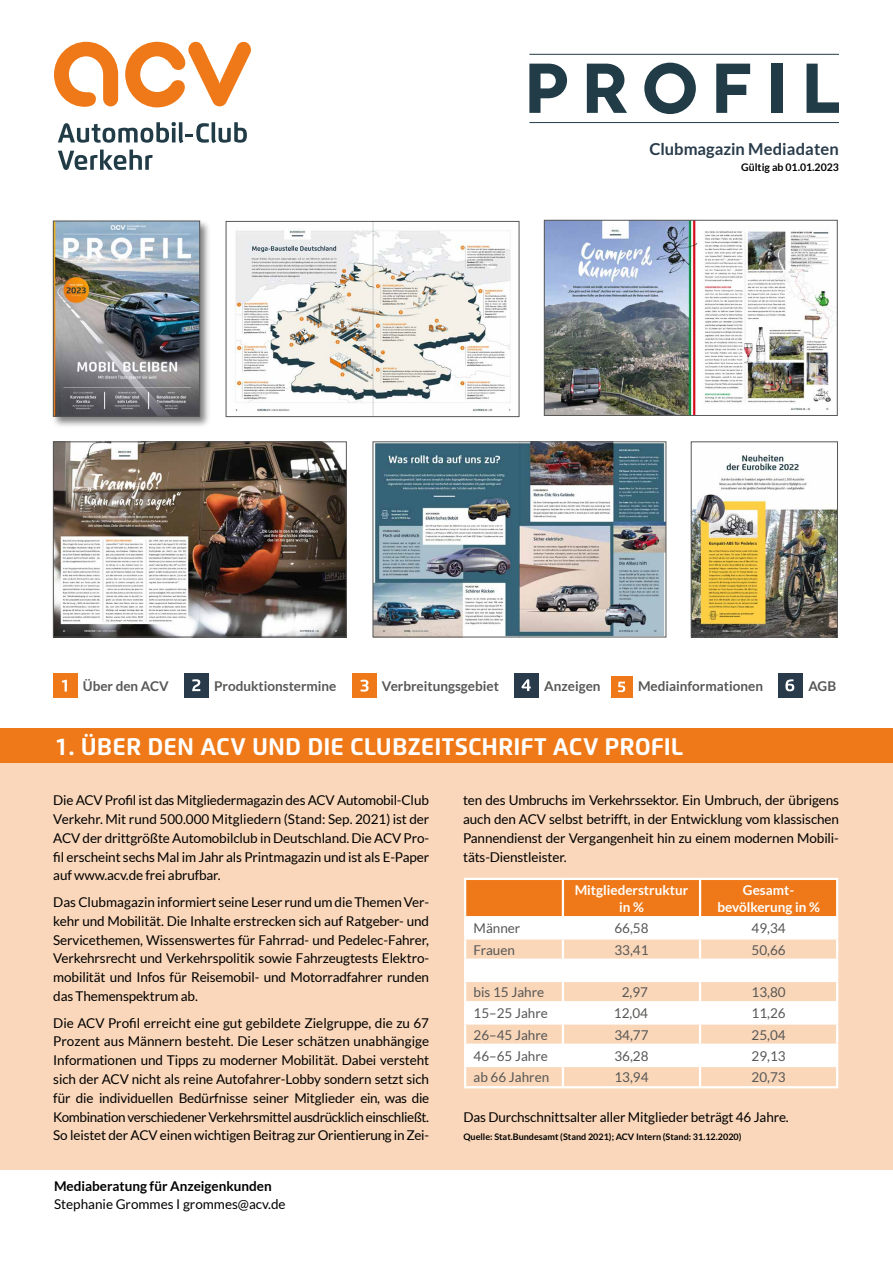
<style>
.page{position:relative;width:893px;height:1263px;background:#fff}
.page>*{position:absolute;margin:0;border:0;box-sizing:border-box;transform-origin:0 0}
.t1{font:700 24px "Flexo";color:#fff}
.t2{font:700 16.5px "Lato";color:#293b4a}
.t3{font:13.5px/18.8px "Lato";letter-spacing:-.01em;color:#000;text-align:justify}
.t4{font:13.5px "Lato";color:#575756}
.t5{font:700 13.5px "Lato";color:#575756}
.t6{font:700 13.5px/16.2px "Lato";color:#fff;text-align:center}
.t7{font:700 13.5px "Lato";color:#000}
.t8{font:700 10.5px "Lato";color:#000}
.t9{font:700 9px "Lato";color:#000}
</style>
<div class="page">
<div style="left:0;top:763px;width:893px;height:406px;background:#fad7ba"></div>
<img style="left:233px;top:223px;width:278px;height:192px">
<div style="left:226px;top:221px;width:293px;height:196px;border:1px solid #575756"></div>
<hr style="left:464px;top:878px;width:99px;height:2px;background:#fff">
<hr style="left:563px;top:878px;width:137px;height:2px;background:#fff">
<hr style="left:700px;top:878px;width:138px;height:2px;background:#fff">
<svg style="left:464px;top:879px;width:374px;height:207px"></svg>
<hr style="left:464px;top:1086px;width:99px;height:2px;background:#fff">
<hr style="left:563px;top:1086px;width:137px;height:2px;background:#fff">
<hr style="left:700px;top:1086px;width:138px;height:2px;background:#fff">
<div style="left:0;top:729px;width:893px;height:34px;background:#ef7918"></div>
<div style="left:51px;top:219px;width:160px;height:209px;background:#000;opacity:.5"></div>
<img style="left:55px;top:223px;width:143px;height:191px">
<div style="left:53px;top:221px;width:147px;height:195px;border:1px solid #575756"></div>
<hr style="left:529px;top:122px;width:310px;height:1px;background:#213c47">
<hr style="left:529px;top:54px;width:310px;height:1px;background:#213c47">
<svg style="left:529px;top:64px;width:38px;height:49px"></svg>
<svg style="left:587px;top:64px;width:40px;height:49px"></svg>
<svg style="left:644px;top:63px;width:52px;height:51px"></svg>
<svg style="left:716px;top:64px;width:34px;height:49px"></svg>
<div style="left:771px;top:64px;width:12px;height:49px;background:#213c47"></div>
<svg style="left:806px;top:64px;width:33px;height:49px"></svg>
<div style="left:53px;top:674px;width:25px;height:24px;background:#ef7918"></div>
<svg style="left:62px;top:680px;width:5px;height:11px"></svg>
<div style="left:184px;top:674px;width:25px;height:24px;background:#293b4a"></div>
<svg style="left:192px;top:679px;width:8px;height:12px"></svg>
<div style="left:352px;top:674px;width:25px;height:24px;background:#ef7918"></div>
<svg style="left:360px;top:680px;width:9px;height:12px"></svg>
<div style="left:515px;top:674px;width:24px;height:24px;background:#293b4a"></div>
<svg style="left:521px;top:679px;width:10px;height:12px"></svg>
<div style="left:611px;top:676px;width:22px;height:22px;background:#ef7918"></div>
<svg style="left:618px;top:682px;width:7px;height:10px"></svg>
<div style="left:779px;top:674px;width:24px;height:24px;background:#293b4a"></div>
<svg style="left:785px;top:679px;width:9px;height:12px"></svg>
<img style="left:546px;top:222px;width:289px;height:192px">
<div style="left:544px;top:220px;width:293px;height:196px;border:1px solid #575756"></div>
<img style="left:55px;top:444px;width:290px;height:191px">
<div style="left:53px;top:442px;width:294px;height:195px;border:1px solid #575756"></div>
<img style="left:375px;top:444px;width:289px;height:191px">
<div style="left:373px;top:442px;width:293px;height:195px;border:1px solid #575756"></div>
<img style="left:693px;top:454px;width:143px;height:181px">
<div style="left:691px;top:442px;width:147px;height:195px;border:1px solid #575756"></div>
<svg style="left:54px;top:42px;width:64px;height:65px"></svg>
<svg style="left:125px;top:41px;width:126px;height:66px"></svg>
<svg style="left:58px;top:122px;width:189px;height:21px"></svg>
<svg style="left:58px;top:150px;width:95px;height:20px"></svg>
<p class="t2" style="left:649px;top:139px;width:191px">Clubmagazin Mediadaten</p>
<p class="t8" style="left:741px;top:161px;width:99px">Gültig ab 01.01.2023</p>
<p class="t5" style="left:83px;top:678px;width:87px">Über den ACV</p>
<p class="t5" style="left:214px;top:678px;width:124px">Produktionstermine</p>
<p class="t5" style="left:382px;top:678px;width:119px">Verbreitungsgebiet</p>
<p class="t5" style="left:544px;top:678px;width:58px">Anzeigen</p>
<p class="t5" style="left:638px;top:678px;width:126px">Mediainformationen</p>
<p class="t5" style="left:808px;top:678px;width:29px">AGB</p>
<h1 class="t1" style="left:54px;top:732px;width:630px">1. ÜBER DEN ACV UND DIE CLUBZEITSCHRIFT ACV PROFIL</h1>
<p class="t3" style="left:53px;top:791px;width:377px">Die ACV Profil ist das Mitgliedermagazin des ACV Automobil-Club Verkehr. Mit rund 500.000 Mitgliedern (Stand: Sep. 2021) ist der ACV der drittgrößte Automobilclub in Deutschland. Die ACV Pro&shy;fil erscheint sechs Mal im Jahr als Printmagazin und ist als E-Paper auf www.acv.de frei abrufbar.</p>
<p class="t3" style="left:53px;top:893px;width:377px">Das Clubmagazin informiert seine Leser rund um die Themen Ver&shy;kehr und Mobilität. Die Inhalte erstrecken sich auf Ratgeber- und Servicethemen, Wissenswertes für Fahrrad- und Pedelec-Fahrer, Verkehrsrecht und Verkehrspolitik sowie Fahrzeugtests Elektro&shy;mobilität und Infos für Reisemobil- und Motorradfahrer runden das Themenspektrum ab.</p>
<p class="t3" style="left:53px;top:1013px;width:377px">Die ACV Profil erreicht eine gut gebildete Zielgruppe, die zu 67<br>Prozent aus Männern besteht. Die Leser schätzen unabhängige Informationen und Tipps zu moderner Mobilität. Dabei versteht sich der ACV nicht als reine Autofahrer-Lobby sondern setzt sich für die individuellen Bedürfnisse seiner Mitglieder ein, was die Kombination verschiedener Verkehrsmittel ausdrücklich einschließt.<br>So leistet der ACV einen wichtigen Beitrag zur Orientierung in Zei-</p>
<p class="t7" style="left:54px;top:1178px;width:219px">Mediaberatung für Anzeigenkunden</p>
<p class="t3" style="left:54px;top:1194px;width:233px">Stephanie Grommes I grommes@acv.de</p>
<p class="t3" style="left:463px;top:791px;width:377px">ten des Umbruchs im Verkehrssektor. Ein Umbruch, der übrigens auch den ACV selbst betrifft, in der Entwicklung vom klassischen Pannendienst der Vergangenheit hin zu einem modernen Mobili&shy;täts-Dienstleister.</p>
<p class="t6" style="left:575px;top:882px;width:115px">Mitgliederstruktur in %</p>
<p class="t6" style="left:717px;top:882px;width:104px">Gesamt&shy;bevölkerung in %</p>
<p class="t4" style="left:474px;top:921px;width:48px">Männer</p>
<p class="t4" style="left:614px;top:921px;width:36px">66,58</p>
<p class="t4" style="left:751px;top:921px;width:36px">49,34</p>
<p class="t4" style="left:474px;top:942px;width:43px">Frauen</p>
<p class="t4" style="left:614px;top:942px;width:36px">33,41</p>
<p class="t4" style="left:751px;top:942px;width:36px">50,66</p>
<p class="t4" style="left:474px;top:985px;width:72px">bis 15 Jahre</p>
<p class="t4" style="left:622px;top:985px;width:28px">2,97</p>
<p class="t4" style="left:751px;top:985px;width:36px">13,80</p>
<p class="t4" style="left:474px;top:1006px;width:76px">15–25 Jahre</p>
<p class="t4" style="left:614px;top:1006px;width:36px">12,04</p>
<p class="t4" style="left:751px;top:1006px;width:36px">11,26</p>
<p class="t4" style="left:474px;top:1027px;width:76px">26–45 Jahre</p>
<p class="t4" style="left:614px;top:1027px;width:36px">34,77</p>
<p class="t4" style="left:751px;top:1027px;width:36px">25,04</p>
<p class="t4" style="left:474px;top:1048px;width:76px">46–65 Jahre</p>
<p class="t4" style="left:614px;top:1048px;width:36px">36,28</p>
<p class="t4" style="left:751px;top:1048px;width:36px">29,13</p>
<p class="t4" style="left:474px;top:1070px;width:77px">ab 66 Jahren</p>
<p class="t4" style="left:614px;top:1070px;width:36px">13,94</p>
<p class="t4" style="left:751px;top:1070px;width:36px">20,73</p>
<p class="t3" style="left:463px;top:1107px;width:327px">Das Durchschnittsalter aller Mitglieder beträgt 46 Jahre.</p>
<p class="t9" style="left:463px;top:1132px;width:280px">Quelle: Stat.Bundesamt (Stand 2021); ACV Intern (Stand: 31.12.2020)</p>
</div>
